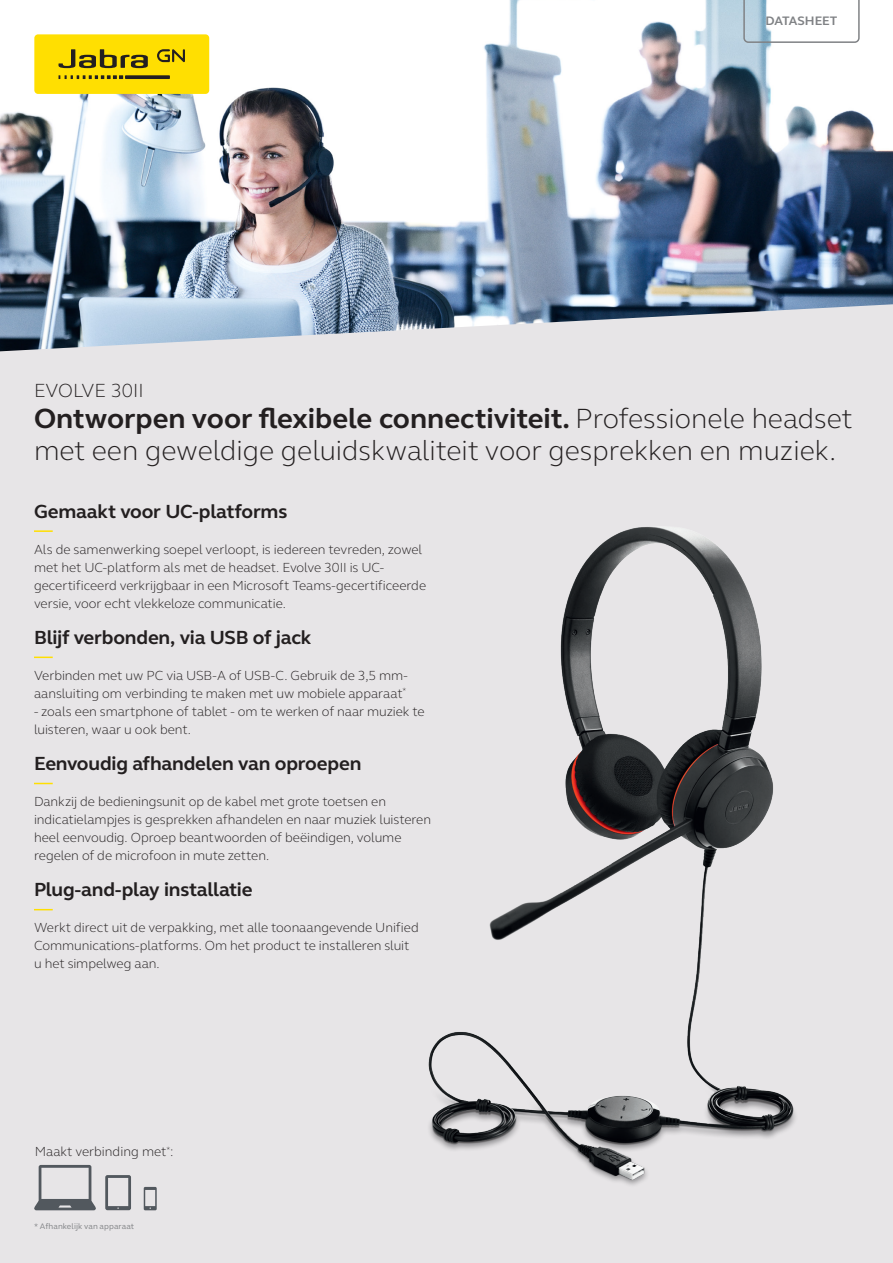
<style>
.page{position:relative;width:893px;height:1263px;background:#e7e5e7}
.page>*{position:absolute;margin:0;border:0;box-sizing:border-box;transform-origin:0 0}
.t1{font:300 28.5px/31.5px "GN Elliot";color:#231f20}
.Headlines_Body{font:700 19.5px "GN Elliot";letter-spacing:-.01em;color:#231f20}
.t2{font:300 19.5px "GN Elliot";color:#231f20}
.Body_Copy{font:300 13.5px/18px "GN Elliot";letter-spacing:-.005em;color:#231f20}
.Tag1{font:700 12.6px "GN Elliot";color:#808285}
.Footnotes{font:8.25px "GN Elliot";letter-spacing:.015em;color:#808285}
.s1{font-weight:700}
</style>
<div class="page">
<img style="left:0;top:0;width:893px;height:351px">
<svg style="left:34px;top:530px;width:19px;height:2px"></svg>
<svg style="left:34px;top:657px;width:19px;height:1px"></svg>
<svg style="left:34px;top:783px;width:19px;height:1px"></svg>
<svg style="left:34px;top:909px;width:19px;height:1px"></svg>
<div style="left:34px;top:34px;width:175px;height:60px;background:#ffdf01;border-radius:4px"></div>
<svg style="left:59px;top:49px;width:89px;height:19px"></svg>
<svg style="left:59px;top:75px;width:64px;height:4px"></svg>
<svg style="left:125px;top:75px;width:45px;height:4px"></svg>
<svg style="left:157px;top:49px;width:28px;height:13px"></svg>
<svg style="left:743px;top:0;width:117px;height:43px;background:#e6ecf0"></svg>
<img style="left:428px;top:526px;width:368px;height:659px">
<svg style="left:144px;top:1187px;width:13px;height:23px"></svg>
<svg style="left:34px;top:1165px;width:62px;height:45px"></svg>
<svg style="left:105px;top:1175px;width:26px;height:35px"></svg>
<p class="Tag1" style="left:766px;top:13px;width:73px">DATASHEET</p>
<p class="t2" style="left:34px;top:377px;width:111px">EVOLVE 30II</p>
<p class="t1" style="left:34px;top:402px;width:820px"><span class="s1">Ontworpen voor flexibele connectiviteit.</span> Professionele headset met een geweldige geluidskwaliteit voor gesprekken en muziek.</p>
<p class="Headlines_Body" style="left:34px;top:498px;width:255px">Gemaakt voor UC-platforms</p>
<p class="Body_Copy" style="left:34px;top:540px;width:394px">Als de samenwerking soepel verloopt, is iedereen tevreden, zowel met het UC-platform als met de headset. Evolve 30II is UC&shy;gecertificeerd verkrijgbaar in een Microsoft Teams-gecertificeerde versie, voor echt vlekkeloze communicatie.</p>
<p class="Headlines_Body" style="left:34px;top:624px;width:279px">Blijf verbonden, via USB of jack</p>
<p class="Body_Copy" style="left:34px;top:666px;width:375px">Verbinden met uw PC via USB-A of USB-C. Gebruik de 3,5 mm&shy;aansluiting om verbinding te maken met uw mobiele apparaat<sup>*</sup></p>
<p class="Body_Copy" style="left:34px;top:702px;width:392px">- zoals een smartphone of tablet - om te werken of naar muziek te luisteren, waar u ook bent.</p>
<p class="Headlines_Body" style="left:34px;top:750px;width:329px">Eenvoudig afhandelen van oproepen</p>
<p class="Body_Copy" style="left:34px;top:792px;width:399px">Dankzij de bedieningsunit op de kabel met grote toetsen en indicatielampjes is gesprekken afhandelen en naar muziek luisteren heel eenvoudig. Oproep beantwoorden of beëindigen, volume regelen of de microfoon in mute zetten.</p>
<p class="Headlines_Body" style="left:34px;top:876px;width:220px">Plug-and-play installatie</p>
<p class="Body_Copy" style="left:34px;top:918px;width:386px">Werkt direct uit de verpakking, met alle toonaangevende Unified<br>Communications-platforms. Om het product te installeren sluit u het simpelweg aan.</p>
<p class="Body_Copy" style="left:35px;top:1142px;width:140px">Maakt verbinding met<sup>*</sup>:</p>
<p class="Footnotes" style="left:34px;top:1221px;width:102px">* Afhankelijk van apparaat</p>
</div>
